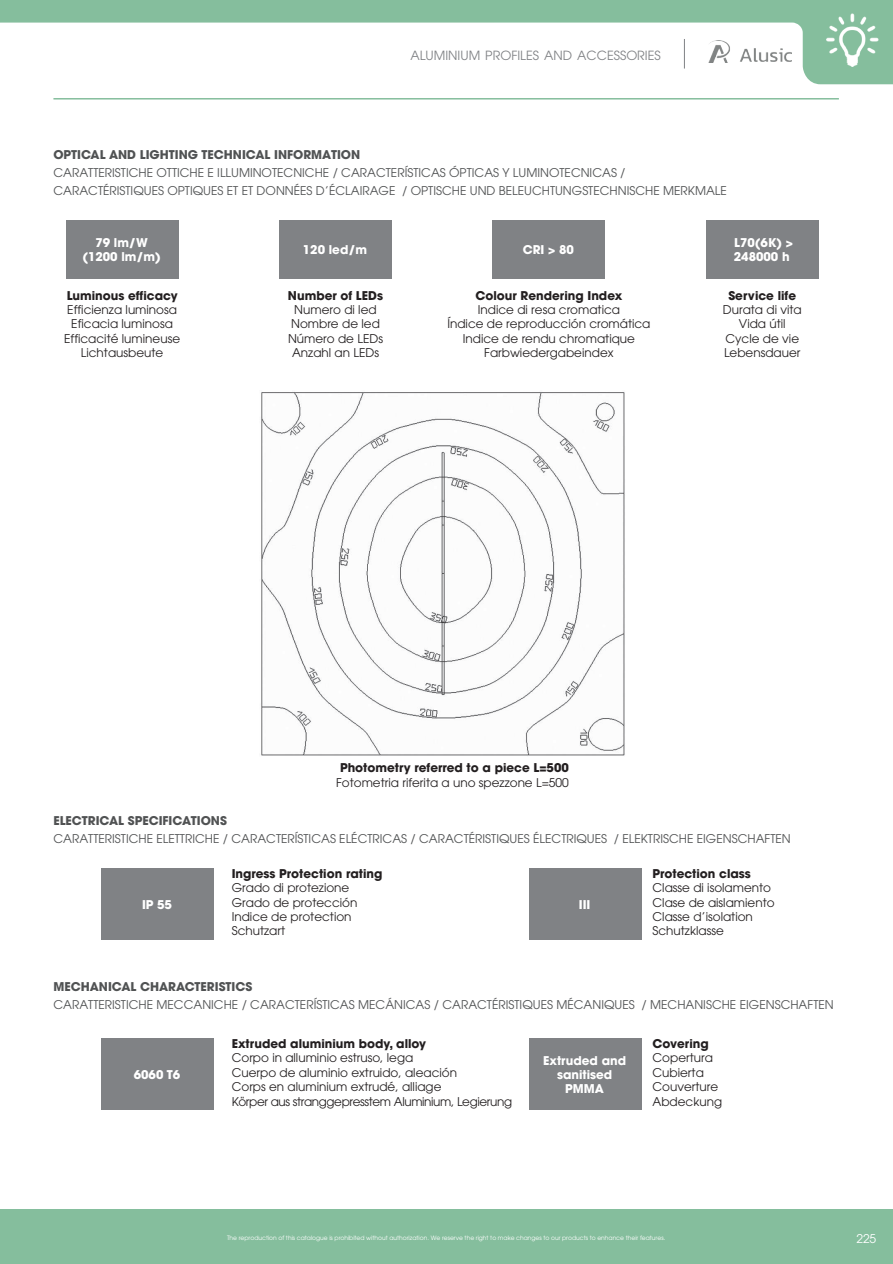
<style>
.page{position:relative;width:893px;height:1264px;background:#fff}
.page>*{position:absolute;margin:0;border:0;box-sizing:border-box;transform-origin:0 0}
.t1{font:12.6px "Avant Garde";color:#808285}
.t2{font:12px/14.4px "Avant Garde";color:#231f20;text-align:center}
.t3{font:12px/18px "Avant Garde";color:#505253}
.t4{font:700 12px "Avant Garde";color:#231f20}
.t5{font:700 12px "Avant Garde";color:#505253}
.t6{font:700 12px/14.4px "Avant Garde";color:#fff;text-align:center}
.t7{font:12px "Avant Garde";color:#fff}
.t8{font:6px "Avant Garde";color:#fff}
</style>
<div class="page">
<hr style="left:53px;top:98px;width:785px;height:1px;background:#85be9d">
<svg style="left:0;top:0;width:892px;height:84px"></svg>
<img style="left:823px;top:12px;width:57px;height:56px">
<svg style="left:684px;top:39px;width:1px;height:29px"></svg>
<div style="left:0;top:1208px;width:892px;height:55px;background:#85be9d"></div>
<div style="left:66px;top:220px;width:112px;height:58px;background:#808285"></div>
<div style="left:101px;top:868px;width:112px;height:71px;background:#808285"></div>
<div style="left:101px;top:1038px;width:112px;height:71px;background:#808285"></div>
<div style="left:529px;top:868px;width:112px;height:71px;background:#808285"></div>
<div style="left:529px;top:1038px;width:112px;height:71px;background:#808285"></div>
<div style="left:279px;top:220px;width:112px;height:58px;background:#808285"></div>
<div style="left:493px;top:220px;width:112px;height:58px;background:#808285"></div>
<div style="left:706px;top:220px;width:112px;height:58px;background:#808285"></div>
<img style="left:261px;top:392px;width:364px;height:364px">
<p class="t1" style="left:410px;top:48px;width:252px">ALUMINIUM PROFILES AND ACCESSORIES</p>
<p class="t5" style="left:53px;top:146px;width:308px">OPTICAL AND LIGHTING TECHNICAL INFORMATION</p>
<p class="t3" style="left:53px;top:163px;width:675px">CARATTERISTICHE OTTICHE E ILLUMINOTECNICHE / CARACTERÍSTICAS ÓPTICAS Y LUMINOTECNICAS /<br>CARACTÉRISTIQUES OPTIQUES ET ET DONNÉES D’ÉCLAIRAGE / OPTISCHE UND BELEUCHTUNGSTECHNISCHE MERKMALE</p>
<p class="t6" style="left:82px;top:235px;width:80px">79 lm/W (1200 lm/m)</p>
<p class="t4" style="left:67px;top:287px;width:112px">Luminous efficacy</p>
<p class="t2" style="left:64px;top:302px;width:117px">Efficienza luminosa<br>Eficacia luminosa<br>Efficacité lumineuse<br>Lichtausbeute</p>
<p class="t6" style="left:303px;top:242px;width:66px">120 led/m</p>
<p class="t6" style="left:522px;top:242px;width:53px">CRI &gt; 80</p>
<p class="t6" style="left:733px;top:235px;width:61px;text-align:left">L70(6K) &gt;<br>248000 h</p>
<p class="t4" style="left:288px;top:287px;width:97px">Number of LEDs</p>
<p class="t2" style="left:288px;top:302px;width:96px">Numero di led<br>Nombre de led<br>Número de LEDs<br>Anzahl an LEDs</p>
<p class="t4" style="left:475px;top:287px;width:148px">Colour Rendering Index</p>
<p class="t2" style="left:447px;top:302px;width:205px">Indice di resa cromatica<br>Índice de reproducción cromática<br>Indice de rendu chromatique<br>Farbwiedergabeindex</p>
<p class="t4" style="left:728px;top:287px;width:69px">Service life</p>
<p class="t2" style="left:722px;top:302px;width:80px">Durata di vita<br>Vida útil<br>Cycle de vie<br>Lebensdauer</p>
<p class="t4" style="left:340px;top:759px;width:230px">Photometry referred to a piece L=500</p>
<p class="t2" style="left:336px;top:774px;width:234px">Fotometria riferita a uno spezzone L=500</p>
<p class="t5" style="left:53px;top:812px;width:175px">ELECTRICAL SPECIFICATIONS</p>
<p class="t3" style="left:53px;top:829px;width:738px">CARATTERISTICHE ELETTRICHE / CARACTERÍSTICAS ELÉCTRICAS / CARACTÉRISTIQUES ÉLECTRIQUES / ELEKTRISCHE EIGENSCHAFTEN</p>
<p class="t6" style="left:142px;top:896px;width:32px">IP 55</p>
<p class="t4" style="left:232px;top:865px;width:152px">Ingress Protection rating</p>
<p class="t2" style="left:232px;top:880px;width:127px;text-align:left">Grado di protezione<br>Grado de protección<br>Indice de protection<br>Schutzart</p>
<p class="t6" style="left:578px;top:896px;width:13px">III</p>
<p class="t4" style="left:652px;top:865px;width:100px">Protection class</p>
<p class="t2" style="left:652px;top:880px;width:124px;text-align:left">Classe di isolamento<br>Clase de aislamiento<br>Classe d’isolation<br>Schutzklasse</p>
<p class="t5" style="left:53px;top:978px;width:200px">MECHANICAL CHARACTERISTICS</p>
<p class="t3" style="left:53px;top:995px;width:781px">CARATTERISTICHE MECCANICHE / CARACTERÍSTICAS MECÁNICAS / CARACTÉRISTIQUES MÉCANIQUES / MECHANISCHE EIGENSCHAFTEN</p>
<p class="t6" style="left:134px;top:1066px;width:48px">6060 T6</p>
<p class="t4" style="left:232px;top:1035px;width:196px">Extruded aluminium body, alloy</p>
<p class="t2" style="left:232px;top:1050px;width:282px;text-align:left">Corpo in alluminio estruso, lega<br>Cuerpo de aluminio extruido, aleación<br>Corps en aluminium extrudé, alliage<br>Körper aus stranggepresstem Aluminium, Legierung</p>
<p class="t6" style="left:543px;top:1052px;width:84px">Extruded and sanitised<br>PMMA</p>
<p class="t4" style="left:652px;top:1035px;width:58px">Covering</p>
<p class="t2" style="left:652px;top:1050px;width:71px;text-align:left">Copertura<br>Cubierta<br>Couverture<br>Abdeckung</p>
<p class="t8" style="left:227px;top:1233px;width:439px">The reproduction of this catalogue is prohibited without authorization. We reserve the right to make changes to our products to enhance their features.</p>
<p class="t7" style="left:856px;top:1231px;width:21px">225</p>
</div>
